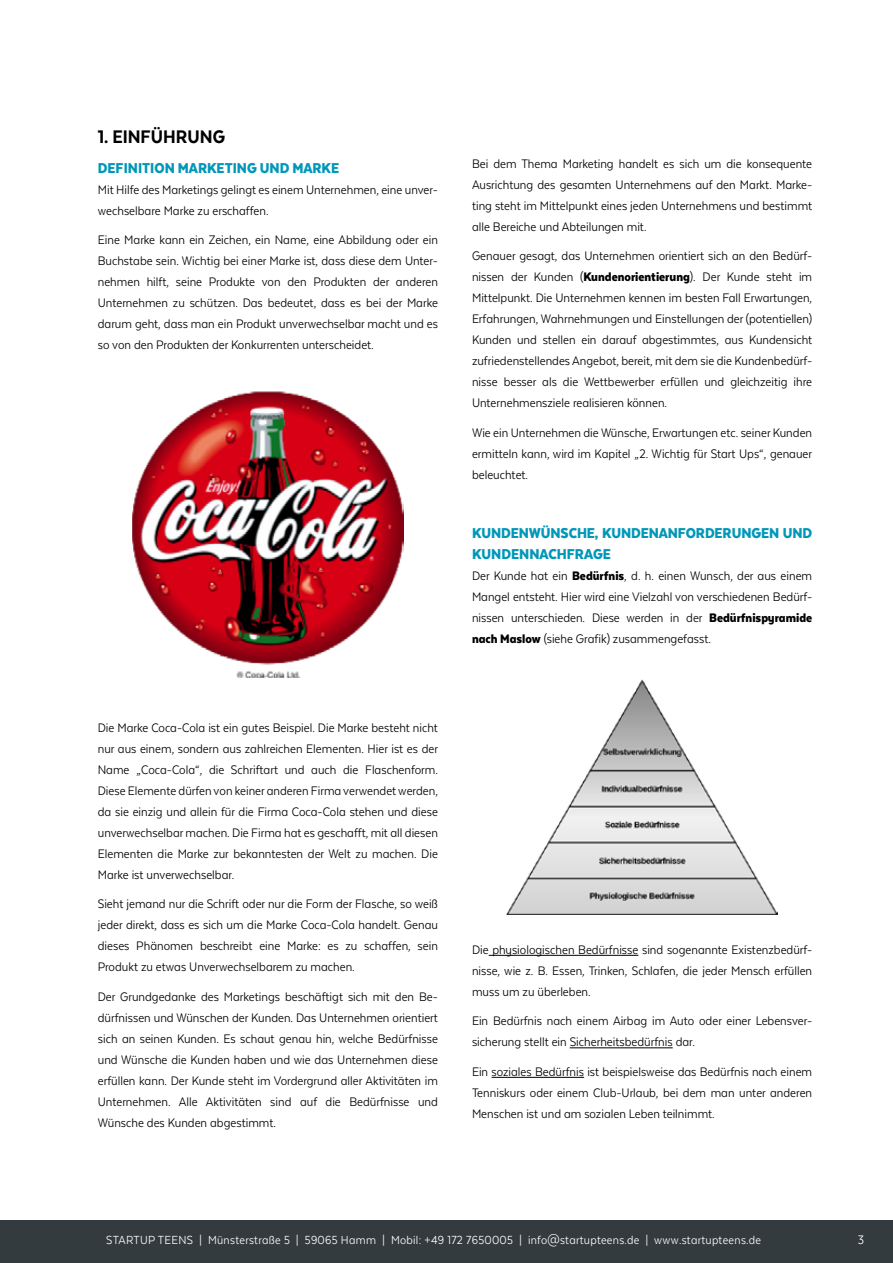
<style>
.page{position:relative;width:893px;height:1263px;background:#fff}
.page>*{position:absolute;margin:0;border:0;box-sizing:border-box;transform-origin:0 0}
.head{font:800 21px "Texta Narrow Alt";color:#000}
.Zwischenhead{font:900 16.5px/21px "Texta Narrow Alt";color:#0097b9}
.Fliesstext{font:14.25px/21px "Texta Narrow Alt";color:#000;text-align:justify}
.Fliesstext-2{font:14.25px "Texta Narrow Alt";color:#fff}
.head-2{font:13.5px "Texta Narrow Alt";letter-spacing:.02em;color:#fff}
.s1{font-weight:900}
</style>
<div class="page">
<img style="left:132px;top:391px;width:271px;height:287px">
<hr style="left:489px;top:955px;width:149px;height:1px;background:#000">
<hr style="left:570px;top:1047px;width:103px;height:1px;background:#000">
<hr style="left:491px;top:1077px;width:93px;height:1px;background:#000">
<img style="left:507px;top:680px;width:270px;height:235px">
<div style="left:0;top:1220px;width:893px;height:43px;background:#343b3f"></div>
<p class="head" style="left:98px;top:126px;width:129px">1. EINFÜHRUNG</p>
<p class="Zwischenhead" style="left:98px;top:157px;width:243px">DEFINITION MARKETING UND MARKE</p>
<p class="Fliesstext" style="left:98px;top:179px;width:342px">Mit Hilfe des Marketings gelingt es einem Unternehmen, eine unver&shy;wechselbare Marke zu erschaffen.</p>
<p class="Fliesstext" style="left:98px;top:229px;width:342px">Eine Marke kann ein Zeichen, ein Name, eine Abbildung oder ein Buchstabe sein. Wichtig bei einer Marke ist, dass diese dem Unter&shy;nehmen hilft, seine Produkte von den Produkten der anderen Unternehmen zu schützen. Das bedeutet, dass es bei der Marke darum geht, dass man ein Produkt unverwechselbar macht und es so von den Produkten der Konkurrenten unterscheidet.</p>
<p class="Fliesstext" style="left:98px;top:717px;width:342px">Die Marke Coca-Cola ist ein gutes Beispiel. Die Marke besteht nicht nur aus einem, sondern aus zahlreichen Elementen. Hier ist es der Name „Coca-Cola“, die Schriftart und auch die Flaschenform.<br>Diese Elemente dürfen von keiner anderen Firma verwendet werden, da sie einzig und allein für die Firma Coca-Cola stehen und diese unverwechselbar machen. Die Firma hat es geschafft, mit all diesen Elementen die Marke zur bekanntesten der Welt zu machen. Die Marke ist unverwechselbar.</p>
<p class="Fliesstext" style="left:98px;top:893px;width:342px">Sieht jemand nur die Schrift oder nur die Form der Flasche, so weiß jeder direkt, dass es sich um die Marke Coca-Cola handelt. Genau dieses Phänomen beschreibt eine Marke: es zu schaffen, sein Produkt zu etwas Unverwechselbarem zu machen.</p>
<p class="Fliesstext" style="left:98px;top:986px;width:342px">Der Grundgedanke des Marketings beschäftigt sich mit den Be&shy;dürfnissen und Wünschen der Kunden. Das Unternehmen orientiert sich an seinen Kunden. Es schaut genau hin, welche Bedürfnisse und Wünsche die Kunden haben und wie das Unternehmen diese erfüllen kann. Der Kunde steht im Vordergrund aller Aktivitäten im Unternehmen. Alle Aktivitäten sind auf die Bedürfnisse und Wünsche des Kunden abgestimmt.</p>
<p class="Fliesstext" style="left:472px;top:153px;width:342px">Bei dem Thema Marketing handelt es sich um die konsequente Ausrichtung des gesamten Unternehmens auf den Markt. Marke&shy;ting steht im Mittelpunkt eines jeden Unternehmens und bestimmt alle Bereiche und Abteilungen mit.</p>
<p class="Fliesstext" style="left:472px;top:245px;width:342px">Genauer gesagt, das Unternehmen orientiert sich an den Bedürf&shy;nissen der Kunden (<span class="s1">Kundenorientierung</span>). Der Kunde steht im Mittelpunkt. Die Unternehmen kennen im besten Fall Erwartungen, Erfahrungen, Wahrnehmungen und Einstellungen der (potentiellen)<br>Kunden und stellen ein darauf abgestimmtes, aus Kundensicht zufriedenstellendes Angebot, bereit, mit dem sie die Kundenbedürf&shy;nisse besser als die Wettbewerber erfüllen und gleichzeitig ihre Unternehmensziele realisieren können.</p>
<p class="Fliesstext" style="left:472px;top:422px;width:342px">Wie ein Unternehmen die Wünsche, Erwartungen etc. seiner Kunden ermitteln kann, wird im Kapitel „2. Wichtig für Start Ups“, genauer beleuchtet.</p>
<p class="Zwischenhead" style="left:472px;top:522px;width:342px">KUNDENWÜNSCHE, KUNDENANFORDERUNGEN UND<br>KUNDENNACHFRAGE</p>
<p class="Fliesstext" style="left:472px;top:565px;width:342px">Der Kunde hat ein <span class="s1">Bedürfnis</span>, d. h. einen Wunsch, der aus einem Mangel entsteht. Hier wird eine Vielzahl von verschiedenen Bedürf&shy;nissen unterschieden. Diese werden in der <span class="s1">Bedürfnispyramide nach Maslow</span> (siehe Grafik) zusammengefasst.</p>
<p class="Fliesstext" style="left:472px;top:939px;width:342px">Die physiologischen Bedürfnisse sind sogenannte Existenzbedürf&shy;nisse, wie z. B. Essen, Trinken, Schlafen, die jeder Mensch erfüllen muss um zu überleben.</p>
<p class="Fliesstext" style="left:472px;top:1010px;width:340px">Ein Bedürfnis nach einem Airbag im Auto oder einer Lebensver&shy;sicherung stellt ein Sicherheitsbedürfnis dar.</p>
<p class="Fliesstext" style="left:472px;top:1061px;width:342px">Ein soziales Bedürfnis ist beispielsweise das Bedürfnis nach einem Tenniskurs oder einem Club-Urlaub, bei dem man unter anderen Menschen ist und am sozialen Leben teilnimmt.</p>
<p class="head-2" style="left:106px;top:1233px;width:656px">STARTUP TEENS | Münsterstraße 5 | 59065 Hamm | Mobil: +49 172 7650005 | info@startupteens.de | www.startupteens.de</p>
<p class="Fliesstext-2" style="left:858px;top:1233px;width:8px">3</p>
</div>
